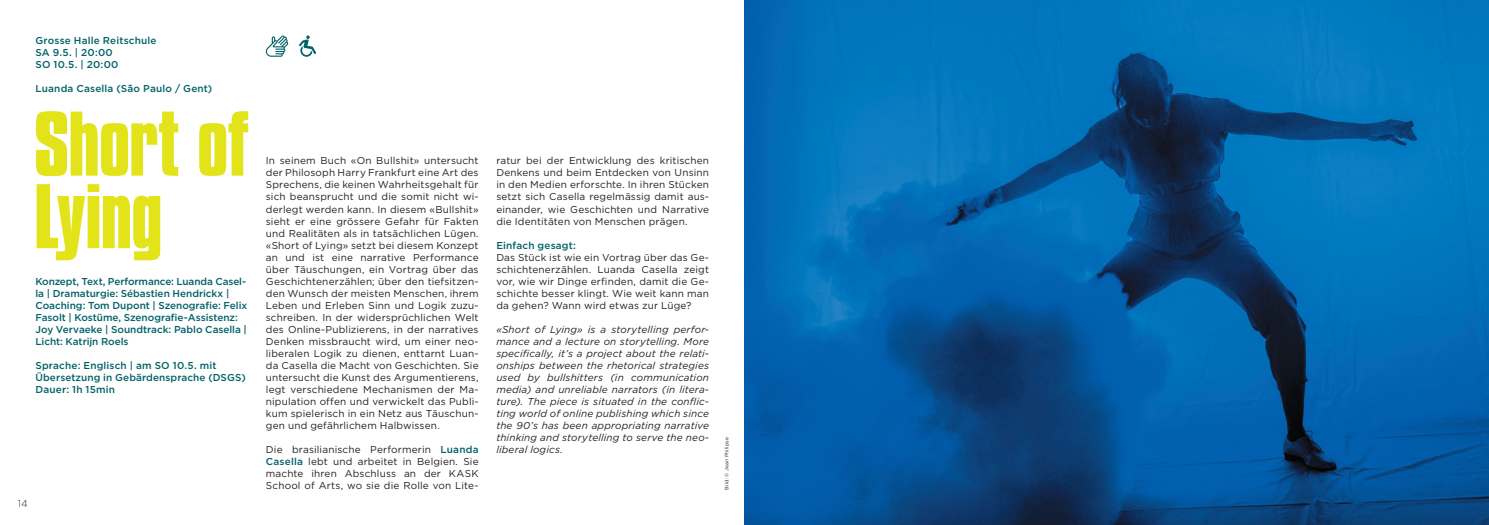
<style>
.page{position:relative;width:1489px;height:525px;background:#fff}
.page>*{position:absolute;margin:0;border:0;box-sizing:border-box;transform-origin:0 0}
.t1{font:700 78.75px/72.5px "Compacta BT";letter-spacing:-.02em;color:#e2e318}
.t2{font:10px/12px "Gotham";letter-spacing:.015em;color:#231f20;text-align:justify}
.t3{font:italic 10px/12px "Gotham";letter-spacing:.015em;color:#231f20;text-align:justify}
.t4{font:500 10px/12px "Gotham";color:#006168}
.t5{font:500 10px "Gotham";letter-spacing:.02em;color:#006168}
.t6{font:300 10px "Gotham";color:#231f20}
.t7{font:5px "Gotham";letter-spacing:.025em;color:#231f20}
.s1{font-weight:500;color:#006168}
</style>
<div class="page">
<svg style="left:299px;top:35px;width:17px;height:22px"></svg>
<svg style="left:266px;top:35px;width:22px;height:22px"></svg>
<img style="left:744px;top:0;width:744px;height:524px">
<p class="t4" style="left:35px;top:34px;width:123px">Grosse Halle Reitschule<br>SA 9.5. | 20:00<br>SO 10.5. | 20:00</p>
<p class="t5" style="left:35px;top:83px;width:178px">Luanda Casella (São Paulo / Gent)</p>
<h1 class="t1" style="left:34px;top:109px;width:216px">Short of<br>Lying</h1>
<p class="t4" style="left:35px;top:275px;width:213px">Konzept, Text, Performance: Luanda Casel&shy;la | Dramaturgie: Sébastien Hendrickx | Coaching: Tom Dupont | Szenografie: Felix Fasolt | Kostüme, Szenografie-Assistenz:<br>Joy Vervaeke | Soundtrack: Pablo Casella | Licht: Katrijn Roels</p>
<p class="t4" style="left:35px;top:359px;width:212px">Sprache: Englisch | am SO 10.5. mit<br>Übersetzung in Gebärdensprache (DSGS)<br>Dauer: 1h 15min</p>
<p class="t6" style="left:18px;top:498px;width:11px">14</p>
<p class="t2" style="left:266px;top:155px;width:214px">In seinem Buch «On Bullshit» untersucht der Philosoph Harry Frankfurt eine Art des Sprechens, die keinen Wahrheitsgehalt für sich beansprucht und die somit nicht wi&shy;derlegt werden kann. In diesem «Bullshit» sieht er eine grössere Gefahr für Fakten und Realitäten als in tatsächlichen Lügen. «Short of Lying» setzt bei diesem Konzept an und ist eine narrative Performance über Täuschungen, ein Vortrag über das Geschichtenerzählen; über den tiefsitzen&shy;den Wunsch der meisten Menschen, ihrem Leben und Erleben Sinn und Logik zuzu&shy;schreiben. In der widersprüchlichen Welt des Online-Publizierens, in der narratives Denken missbraucht wird, um einer neo&shy;liberalen Logik zu dienen, enttarnt Luan&shy;da Casella die Macht von Geschichten. Sie untersucht die Kunst des Argumentierens, legt verschiedene Mechanismen der Ma&shy;nipulation offen und verwickelt das Publi&shy;kum spielerisch in ein Netz aus Täuschun&shy;gen und gefährlichem Halbwissen.</p>
<p class="t2" style="left:266px;top:443px;width:214px">Die brasilianische Performerin <span class="s1">Luanda Casella</span> lebt und arbeitet in Belgien. Sie machte ihren Abschluss an der KASK School of Arts, wo sie die Rolle von Lite-</p>
<p class="t2" style="left:496px;top:155px;width:214px">ratur bei der Entwicklung des kritischen Denkens und beim Entdecken von Unsinn in den Medien erforschte. In ihren Stücken setzt sich Casella regelmässig damit aus&shy;einander, wie Geschichten und Narrative die Identitäten von Menschen prägen.</p>
<p class="t4" style="left:496px;top:238px;width:81px">Einfach gesagt:</p>
<p class="t2" style="left:496px;top:251px;width:214px">Das Stück ist wie ein Vortrag über das Ge&shy;schichtenerzählen. Luanda Casella zeigt vor, wie wir Dinge erfinden, damit die Ge&shy;schichte besser klingt. Wie weit kann man da gehen? Wann wird etwas zur Lüge?</p>
<p class="t3" style="left:496px;top:323px;width:214px">«Short of Lying» is a storytelling perfor&shy;mance and a lecture on storytelling. More specifically, it’s a project about the relati&shy;onships between the rhetorical strategies used by bullshitters (in communication media) and unreliable narrators (in litera&shy;ture). The piece is situated in the conflic&shy;ting world of online publishing which since the 90’s has been appropriating narrative thinking and storytelling to serve the neo&shy;liberal logics.</p>
<p class="t7" style="left:724px;top:489px;width:54px;rotate:-90deg">Bild: © Jean Philipse</p>
</div>
